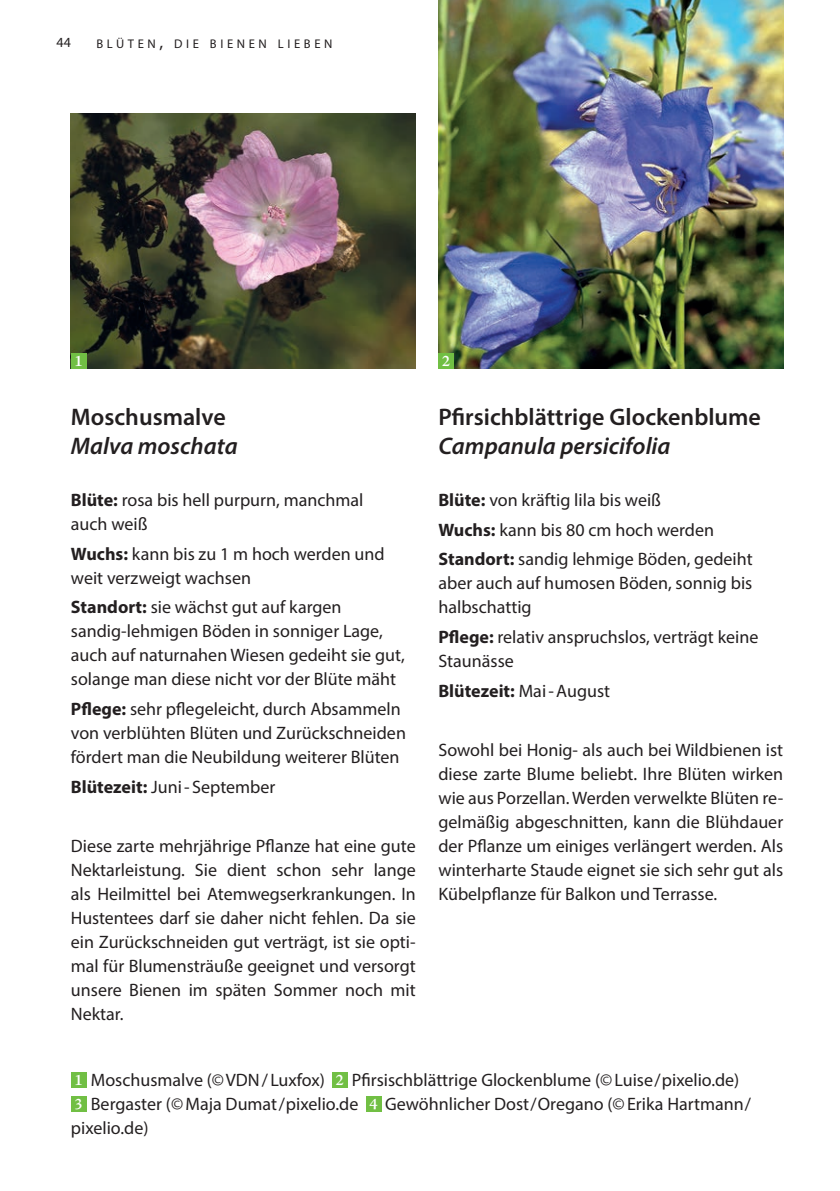
<style>
.page{position:relative;width:840px;height:1191px;background:#fff}
.page>*{position:absolute;margin:0;border:0;box-sizing:border-box;transform-origin:0 0}
.t1{font:600 24px "Myriad Pro";color:#231f20}
.t2{font:italic 600 24px "Myriad Pro";color:#231f20}
.t3{font:18px/24px "Myriad Pro";color:#231f20}
.t4{font:700 18px "Myriad Pro";color:#231f20}
.t5{font:600 16px/24.2px "Adobe Jenson Pro";color:#fff}
.t6{font:14px "Myriad Pro";color:#231f20}
.t7{font:12.6px "Myriad Pro";letter-spacing:.285em;color:#231f20}
.s1{font-size:18px}
.s2{font-weight:700}
.s3{font-weight:400}
</style>
<div class="page">
<img style="left:71px;top:113px;width:344px;height:256px">
<img style="left:438px;top:0;width:344px;height:368px">
<div style="left:71px;top:353px;width:15px;height:16px;background:#71bf44"></div>
<div style="left:438px;top:353px;width:15px;height:16px;background:#71bf44"></div>
<div style="left:71px;top:1072px;width:15px;height:15px;background:#71bf44"></div>
<div style="left:71px;top:1096px;width:15px;height:16px;background:#71bf44"></div>
<div style="left:365px;top:1096px;width:16px;height:16px;background:#71bf44"></div>
<div style="left:332px;top:1072px;width:15px;height:15px;background:#71bf44"></div>
<p class="t6" style="left:57px;top:34px;width:16px">44</p>
<p class="t7" style="left:96px;top:36px;width:237px">BLÜTEN<span class="s1">,</span> DIE BIENEN LIEBEN</p>
<p class="t5" style="left:74px;top:349px;width:10px">1</p>
<p class="t5" style="left:441px;top:349px;width:10px">2</p>
<h1 class="t1" style="left:71px;top:402px;width:156px">Moschusmalve</h1>
<h1 class="t2" style="left:71px;top:430px;width:168px">Malva moschata</h1>
<p class="t3" style="left:71px;top:488px;width:294px"><span class="s2">Blüte:</span> rosa bis hell purpurn, manchmal auch weiß</p>
<p class="t3" style="left:71px;top:541px;width:315px"><span class="s2">Wuchs:</span> kann bis zu 1 m hoch werden und weit verzweigt wachsen</p>
<p class="t3" style="left:71px;top:595px;width:335px"><span class="s2">Standort:</span> sie wächst gut auf kargen sandig-lehmigen Böden in sonniger Lage, auch auf naturnahen Wiesen gedeiht sie gut, solange man diese nicht vor der Blüte mäht</p>
<p class="t3" style="left:71px;top:697px;width:336px"><span class="s2">Pflege:</span> sehr pflegeleicht, durch Absammeln von verblühten Blüten und Zurückschneiden fördert man die Neubildung weiterer Blüten</p>
<p class="t3" style="left:71px;top:774px;width:206px"><span class="s2">Blütezeit:</span> Juni- September</p>
<p class="t3" style="left:71px;top:834px;width:346px;text-align:justify">Diese zarte mehrjährige Pflanze hat eine gute Nektarleistung. Sie dient schon sehr lange als Heilmittel bei Atemwegserkrankungen. In Hustentees darf sie daher nicht fehlen. Da sie ein Zurückschneiden gut verträgt, ist sie opti&shy;mal für Blumensträuße geeignet und versorgt unsere Bienen im späten Sommer noch mit Nektar.</p>
<h1 class="t1" style="left:438px;top:402px;width:324px">Pfirsichblättrige Glockenblume</h1>
<h1 class="t2" style="left:438px;top:430px;width:233px">Campanula persicifolia</h1>
<p class="t3" style="left:438px;top:485px;width:315px;line-height:29.6px"><span class="s2">Blüte:</span> von kräftig lila bis weiß<br><span class="s2">Wuchs:</span> kann bis 80 cm hoch werden<br><span class="s2">Standort:</span> sandig lehmige Böden, gedeiht</p>
<p class="t3" style="left:438px;top:571px;width:315px">aber auch auf humosen Böden, sonnig bis halbschattig</p>
<p class="t3" style="left:438px;top:625px;width:321px"><span class="s2">Pflege:</span> relativ anspruchslos, verträgt keine<br>Staunässe</p>
<p class="t4" style="left:438px;top:679px;width:173px">Blütezeit: <span class="s3">Mai-August</span></p>
<p class="t3" style="left:438px;top:738px;width:346px;text-align:justify">Sowohl bei Honig- als auch bei Wildbienen ist diese zarte Blume beliebt. Ihre Blüten wirken wie aus Porzellan. Werden verwelkte Blüten re&shy;gelmäßig abgeschnitten, kann die Blühdauer der Pflanze um einiges verlängert werden. Als winterharte Staude eignet sie sich sehr gut als Kübelpflanze für Balkon und Terrasse.</p>
<p class="t5" style="left:74px;top:1068px;width:10px">1<br>3</p>
<p class="t3" style="left:91px;top:1068px;width:235px">Moschusmalve (©VDN/ Luxfox)</p>
<p class="t3" style="left:91px;top:1068px;width:649px;text-indent:261px">Pfirsischblättrige Glockenblume (©Luise/pixelio.de)<br>Bergaster (©Maja Dumat/pixelio.de</p>
<p class="t5" style="left:335px;top:1068px;width:10px">2</p>
<p class="t3" style="left:385px;top:1092px;width:367px">Gewöhnlicher Dost/Oregano (©Erika Hartmann/</p>
<p class="t5" style="left:369px;top:1092px;width:10px">4</p>
<p class="t3" style="left:71px;top:1116px;width:79px">pixelio.de)</p>
</div>
